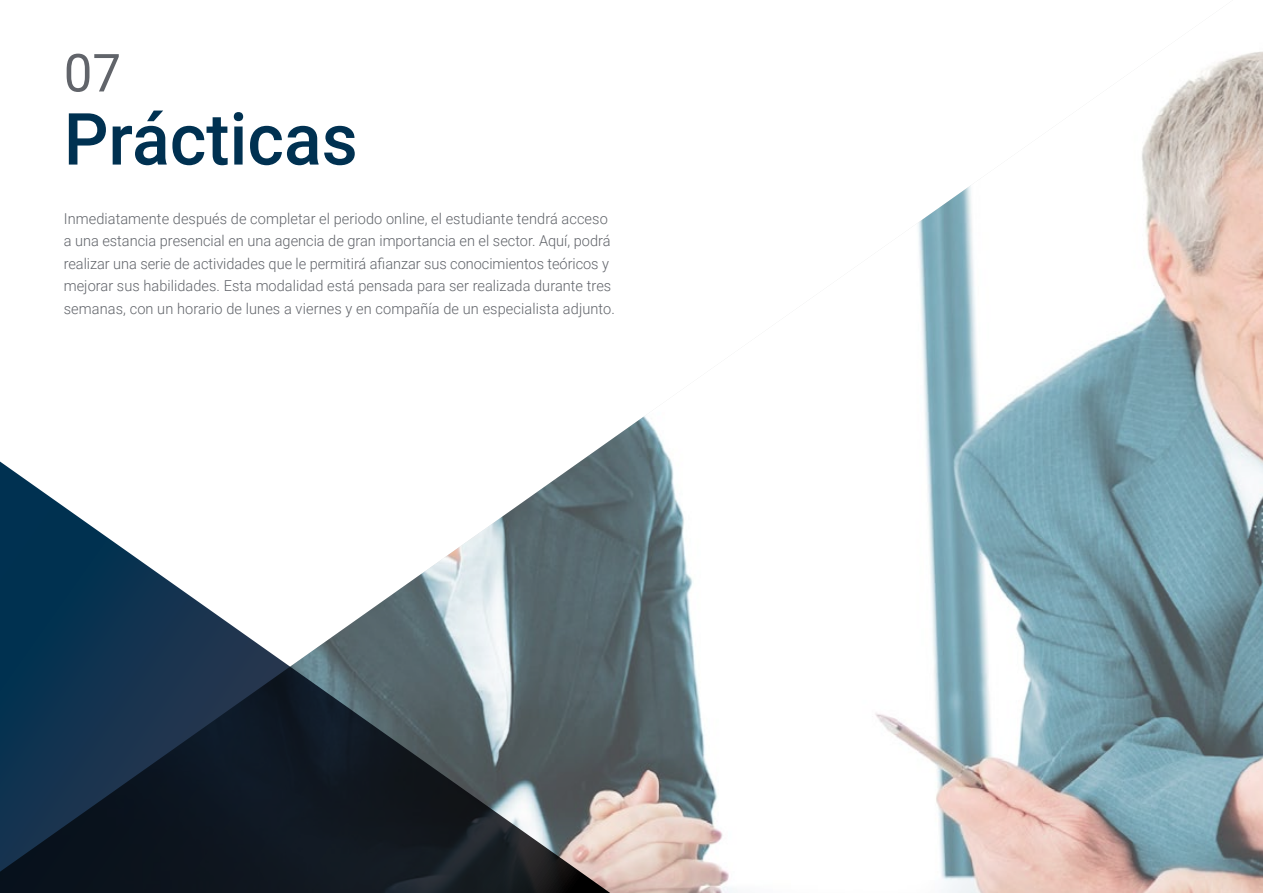
<style>
.page{position:relative;width:1263px;height:893px;background:#fff}
.page>*{position:absolute;margin:0;border:0;box-sizing:border-box;transform-origin:0 0}
.t1{font:500 72px "Roboto";color:#003151}
.t2{font:52.5px "Roboto";color:#61646a}
.t3{font:300 15px/22.5px "Roboto";letter-spacing:.005em;color:#61646a}
</style>
<div class="page">
<img style="left:602px;top:51px;width:661px;height:842px">
<svg style="left:0;top:446px;width:640px;height:447px"></svg>
<h2 class="t2" style="left:64px;top:36px;width:59px">07</h2>
<h1 class="t1" style="left:64px;top:89px;width:295px">Prácticas</h1>
<p class="t3" style="left:64px;top:207px;width:553px">Inmediatamente después de completar el periodo online, el estudiante tendrá acceso a una estancia presencial en una agencia de gran importancia en el sector. Aquí, podrá realizar una serie de actividades que le permitirá afianzar sus conocimientos teóricos y mejorar sus habilidades. Esta modalidad está pensada para ser realizada durante tres semanas, con un horario de lunes a viernes y en compañía de un especialista adjunto.</p>
</div>
